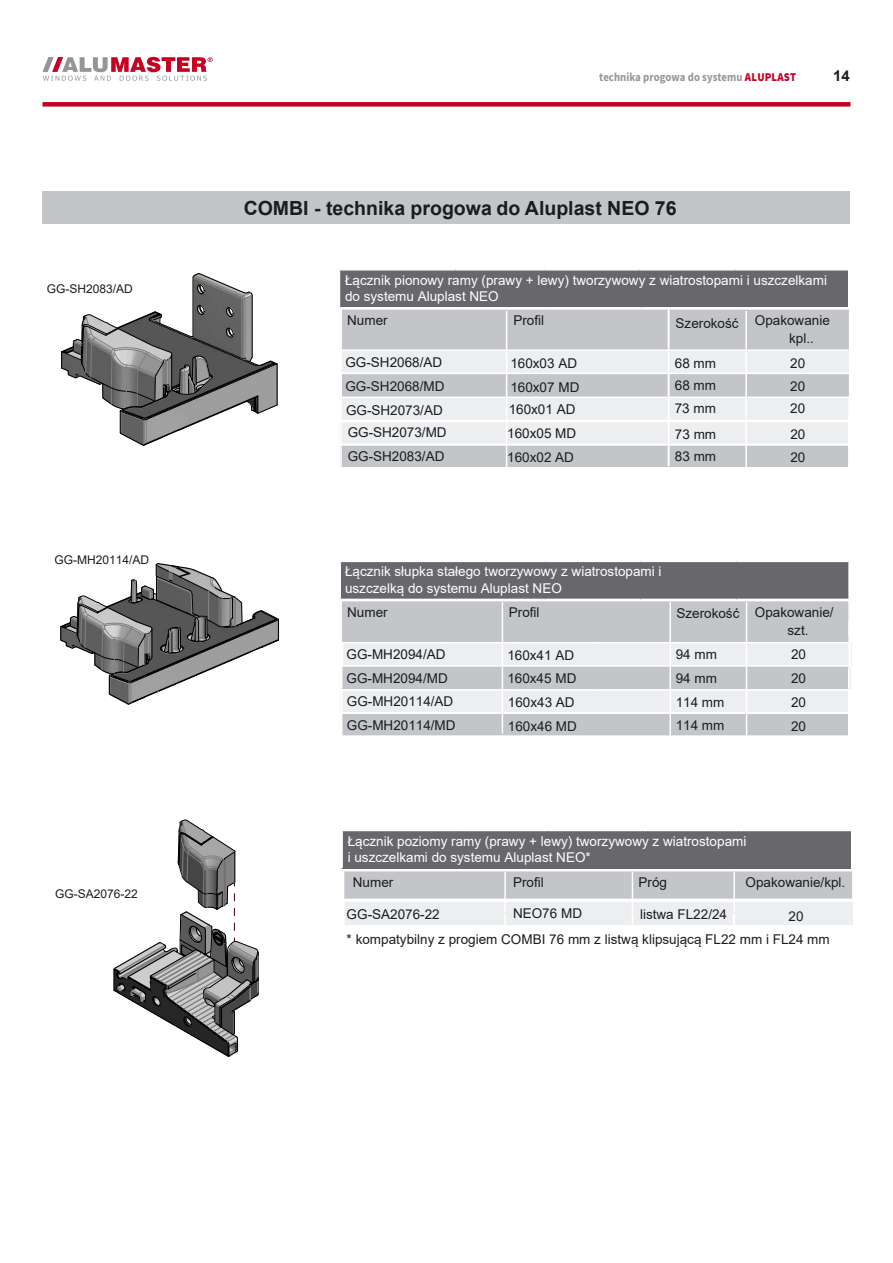
<style>
.page{position:relative;width:893px;height:1263px;background:#fff}
.page>*{position:absolute;margin:0;border:0;box-sizing:border-box;transform-origin:0 0}
.t1{font:700 19.5px "Arial";color:#1b1c20}
.t2{font:700 15px "Arial";color:#1b1c20}
.t3{font:13.5px/18.1px "Arial";color:#1b1c20}
.t4{font:13.5px/16.2px "Arial";color:#fff}
.t5{font:13.5px "Arial";color:#1b1c20}
.t6{font:12px "Arial";color:#1b1c20}
.t7{font:700 12px "Source Sans Pro";color:#969599;scale:.9 1}
.s1{font-weight:900;color:#c1022b}
.s2{font-weight:900;color:#c60023}
.s3{font-style:inherit}
</style>
<div class="page">
<svg style="left:340px;top:691px;width:507px;height:44px;background:#d9dbdd"></svg>
<svg style="left:43px;top:57px;width:170px;height:24px"></svg>
<div style="left:43px;top:102px;width:807px;height:5px;background:#c60023"></div>
<div style="left:43px;top:191px;width:807px;height:33px;background:#c3c5c8"></div>
<div style="left:342px;top:601px;width:506px;height:88px;background:#c3c5c8"></div>
<div style="left:340px;top:561px;width:509px;height:38px;background:#68676c"></div>
<hr style="left:339px;top:561px;width:117px;height:1px;background:#fff">
<hr style="left:339px;top:562px;width:2px;height:37px;background:#fff">
<hr style="left:456px;top:561px;width:90px;height:1px;background:#fff">
<hr style="left:546px;top:561px;width:94px;height:1px;background:#fff">
<hr style="left:640px;top:561px;width:96px;height:1px;background:#fff">
<hr style="left:736px;top:561px;width:114px;height:1px;background:#fff">
<hr style="left:848px;top:562px;width:2px;height:37px;background:#fff">
<hr style="left:341px;top:645px;width:2px;height:43px;background:#fff">
<hr style="left:341px;top:691px;width:2px;height:45px;background:#fff">
<svg style="left:113px;top:819px;width:146px;height:238px"></svg>
<svg style="left:60px;top:563px;width:219px;height:142px"></svg>
<img style="left:192px;top:299px;width:60px;height:6px">
<hr style="left:245px;top:299px;width:1px;height:59px;background:#808080">
<hr style="left:241px;top:299px;width:1px;height:59px;background:#808080">
<hr style="left:193px;top:277px;width:1px;height:60px;background:#000">
<hr style="left:252px;top:295px;width:1px;height:62px;background:#000">
<svg style="left:192px;top:273px;width:61px;height:26px"></svg>
<svg style="left:61px;top:305px;width:217px;height:141px"></svg>
<hr style="left:669px;top:602px;width:2px;height:40px;background:#fff">
<hr style="left:341px;top:642px;width:102px;height:1px;background:#fff">
<hr style="left:595px;top:642px;width:84px;height:1px;background:#fff">
<hr style="left:341px;top:665px;width:104px;height:2px;background:#fff">
<hr style="left:501px;top:667px;width:3px;height:67px;background:#fff">
<hr style="left:595px;top:665px;width:84px;height:2px;background:#fff">
<hr style="left:669px;top:667px;width:3px;height:70px;background:#fff">
<hr style="left:502px;top:602px;width:1px;height:40px;background:#fff">
<hr style="left:443px;top:642px;width:75px;height:1px;background:#fff">
<hr style="left:518px;top:642px;width:77px;height:1px;background:#fff">
<hr style="left:746px;top:602px;width:1px;height:40px;background:#fff">
<hr style="left:679px;top:642px;width:53px;height:1px;background:#fff">
<hr style="left:732px;top:642px;width:119px;height:1px;background:#fff">
<hr style="left:445px;top:665px;width:73px;height:2px;background:#fff">
<hr style="left:518px;top:665px;width:77px;height:2px;background:#fff">
<svg style="left:343px;top:643px;width:509px;height:23px;background:#edeeef"></svg>
<hr style="left:679px;top:665px;width:53px;height:2px;background:#fff">
<hr style="left:849px;top:643px;width:2px;height:22px;background:#fff">
<hr style="left:732px;top:665px;width:119px;height:2px;background:#fff">
<hr style="left:745px;top:667px;width:3px;height:68px;background:#fff">
<hr style="left:847px;top:668px;width:3px;height:68px;background:#fff">
<div style="left:342px;top:830px;width:509px;height:38px;background:#68676c"></div>
<hr style="left:341px;top:830px;width:117px;height:1px;background:#fff">
<hr style="left:341px;top:831px;width:2px;height:37px;background:#fff">
<hr style="left:458px;top:830px;width:89px;height:1px;background:#fff">
<hr style="left:547px;top:830px;width:95px;height:1px;background:#fff">
<hr style="left:642px;top:830px;width:96px;height:1px;background:#fff">
<hr style="left:738px;top:830px;width:114px;height:1px;background:#fff">
<svg style="left:344px;top:871px;width:509px;height:54px;background:#d9dadc"></svg>
<hr style="left:504px;top:872px;width:2px;height:40px;background:#fff">
<hr style="left:733px;top:872px;width:2px;height:40px;background:#fff">
<hr style="left:733px;top:913px;width:2px;height:22px;background:#fff">
<div style="left:339px;top:270px;width:509px;height:38px;background:#68676c"></div>
<hr style="left:339px;top:270px;width:1px;height:37px;background:#fff">
<hr style="left:339px;top:307px;width:117px;height:2px;background:#fff">
<hr style="left:456px;top:307px;width:90px;height:2px;background:#fff">
<hr style="left:546px;top:307px;width:95px;height:2px;background:#fff">
<hr style="left:641px;top:307px;width:97px;height:2px;background:#fff">
<hr style="left:738px;top:307px;width:114px;height:2px;background:#fff">
<svg style="left:342px;top:309px;width:506px;height:158px;background:#d7d9db"></svg>
<div style="left:847px;top:266px;width:5px;height:200px;background:#fff"></div>
<svg style="left:666px;top:310px;width:5px;height:156px"></svg>
<svg style="left:744px;top:311px;width:4px;height:156px"></svg>
<svg style="left:505px;top:311px;width:4px;height:156px"></svg>
<p class="t6" style="left:47px;top:280px;width:88px">GG-SH2083/AD</p>
<p class="t6" style="left:54px;top:551px;width:96px">GG-MH20114/AD</p>
<p class="t6" style="left:55px;top:885px;width:84px">GG-SA2076-22</p>
<p class="t7" style="left:599px;top:69px;width:221px">technika progowa do systemu <span class="s1">AL</span><span class="s2">UPL</span><span class="s1">AST</span></p>
<p class="t2" style="left:833px;top:65px;width:18px">14</p>
<h1 class="t1" style="left:244px;top:194px;width:434px">COMBI - technika progowa do Aluplast NEO 76</h1>
<p class="t4" style="left:345px;top:272px;width:483px">Łącznik pionowy ramy (prawy + lewy) tworzywowy z wiatrostopami i uszczelkami do systemu Aluplast NEO</p>
<p class="t3" style="left:347px;top:311px;width:42px">Numer</p>
<p class="t3" style="left:513px;top:311px;width:32px">Profil</p>
<p class="t3" style="left:789px;top:311px;width:42px;text-indent:-34px">Opakowanie kpl..</p>
<p class="t5" style="left:675px;top:354px;width:43px">68 <span class="s3">mm</span></p>
<p class="t3" style="left:790px;top:354px;width:17px">20</p>
<p class="t3" style="left:675px;top:399px;width:43px"><span class="s3">7</span>3 mm</p>
<p class="t3" style="left:676px;top:314px;width:65px">Szerokość</p>
<p class="t3" style="left:345px;top:353px;width:98px">GG-SH20<span class="s3">68</span>/AD</p>
<p class="t3" style="left:346px;top:401px;width:98px">GG-SH20<span class="s3">7</span>3/AD</p>
<p class="t3" style="left:510px;top:354px;width:68px">160x0<span class="s3">3</span> AD</p>
<p class="t3" style="left:509px;top:400px;width:68px">160x0<span class="s3">1</span> AD</p>
<p class="t3" style="left:345px;top:377px;width:101px">GG-SH2<span class="s3">068</span>/MD</p>
<p class="t3" style="left:510px;top:378px;width:71px"><span class="s3">1</span>60x0<span class="s3">7</span> MD</p>
<p class="t5" style="left:675px;top:376px;width:43px">68 <span class="s3">mm</span></p>
<p class="t5" style="left:348px;top:423px;width:101px"><span class="s3">GG-</span>SH2073<span class="s3">/</span>M<span class="s3">D</span></p>
<p class="t3" style="left:507px;top:425px;width:71px">160x<span class="s3">05 M</span>D</p>
<p class="t5" style="left:675px;top:425px;width:43px">73 <span class="s3">mm</span></p>
<p class="t3" style="left:790px;top:425px;width:17px">20</p>
<p class="t5" style="left:348px;top:447px;width:98px"><span class="s3">GG-</span>SH2083<span class="s3">/</span>A<span class="s3">D</span></p>
<p class="t3" style="left:507px;top:449px;width:68px">160x<span class="s3">02 A</span>D</p>
<p class="t5" style="left:675px;top:447px;width:43px">83 <span class="s3">mm</span></p>
<p class="t3" style="left:790px;top:448px;width:17px">20</p>
<p class="t3" style="left:790px;top:377px;width:17px">20</p>
<p class="t3" style="left:790px;top:400px;width:17px">20</p>
<p class="t4" style="left:345px;top:563px;width:318px">Łącznik słupka stałego tworzywowy z wiatrostopami i uszczelką do systemu Aluplast NEO</p>
<p class="t3" style="left:347px;top:603px;width:42px">Numer</p>
<p class="t3" style="left:509px;top:603px;width:32px">Profil</p>
<p class="t3" style="left:787px;top:603px;width:48px;text-indent:-111px">Szerokość Opakowanie/ szt.</p>
<p class="t3" style="left:346px;top:645px;width:101px">GG-MH2094/AD</p>
<p class="t3" style="left:346px;top:669px;width:103px">GG-MH2094/MD</p>
<p class="t3" style="left:347px;top:692px;width:108px">GG-MH20114/AD</p>
<p class="t3" style="left:676px;top:645px;width:43px">94 mm</p>
<p class="t3" style="left:791px;top:645px;width:17px">20</p>
<p class="t3" style="left:676px;top:693px;width:50px">114 mm</p>
<p class="t3" style="left:507px;top:646px;width:68px">160x41 AD</p>
<p class="t3" style="left:508px;top:693px;width:68px">160x43 AD</p>
<p class="t3" style="left:791px;top:669px;width:17px">20</p>
<p class="t3" style="left:507px;top:669px;width:71px">160x45 MD</p>
<p class="t3" style="left:676px;top:669px;width:43px">94 mm</p>
<p class="t3" style="left:791px;top:693px;width:17px">20</p>
<p class="t3" style="left:347px;top:716px;width:110px">GG-MH20114/MD</p>
<p class="t3" style="left:676px;top:716px;width:50px">114 mm</p>
<p class="t3" style="left:508px;top:717px;width:71px">160x46 MD</p>
<p class="t3" style="left:791px;top:717px;width:17px">20</p>
<p class="t4" style="left:348px;top:833px;width:400px">Łącznik poziomy ramy (prawy + lewy) tworzywowy z wiatrostopami i uszczelkami do systemu Aluplast NEO*</p>
<p class="t3" style="left:353px;top:873px;width:42px">Numer</p>
<p class="t3" style="left:513px;top:873px;width:32px">Profil</p>
<p class="t3" style="left:639px;top:873px;width:30px">Próg</p>
<p class="t3" style="left:745px;top:873px;width:101px">Opakowanie/kpl.</p>
<p class="t3" style="left:347px;top:905px;width:95px">GG-SA2076-22</p>
<p class="t3" style="left:513px;top:904px;width:71px">NEO76 MD</p>
<p class="t3" style="left:640px;top:905px;width:89px">listwa FL22/24</p>
<p class="t3" style="left:788px;top:907px;width:17px">20</p>
<p class="t3" style="left:347px;top:930px;width:485px">* kompatybilny z progiem COMBI 76 mm z listwą klipsującą FL22 mm i FL24 mm</p>
</div>
